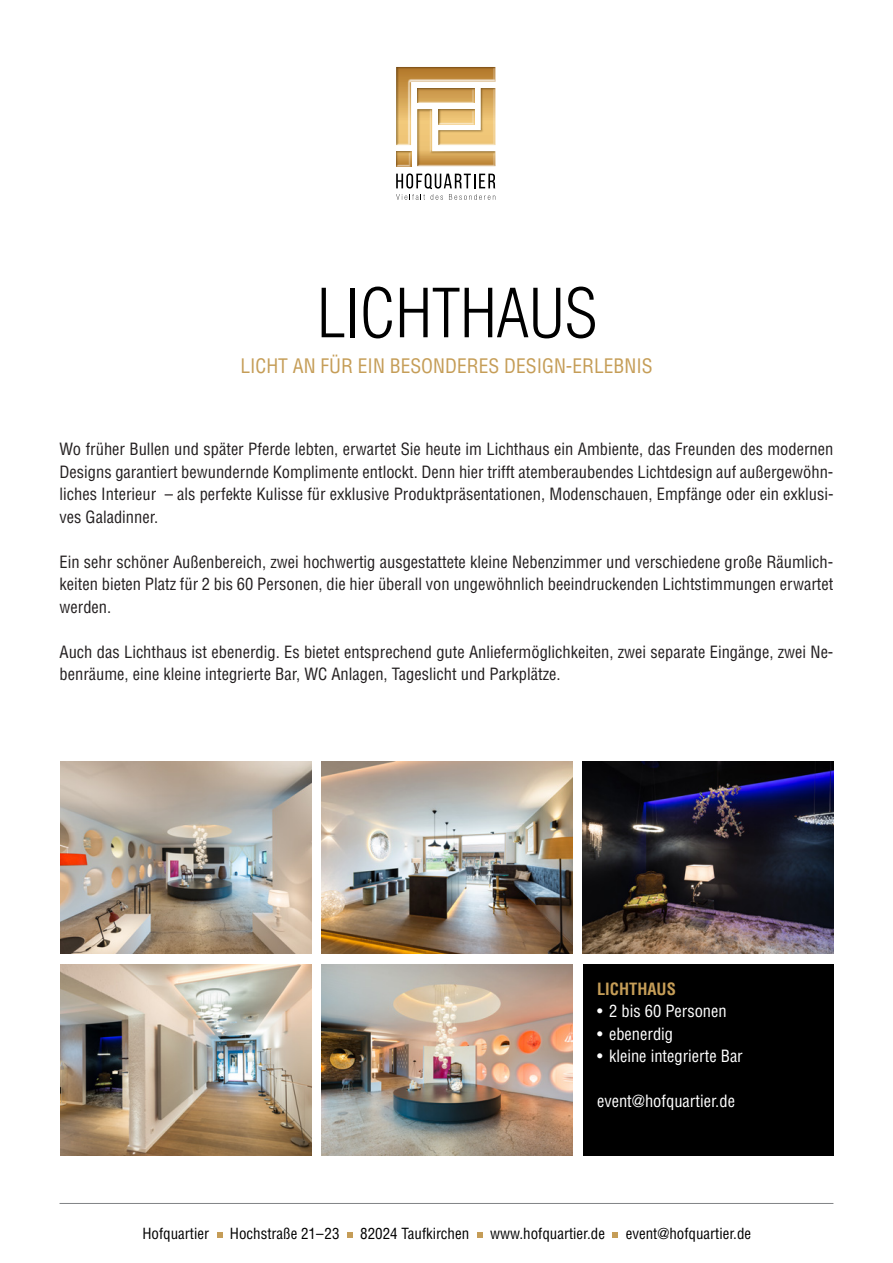
<style>
.page{position:relative;width:893px;height:1263px;background:#fff}
.page>*{position:absolute;margin:0;border:0;box-sizing:border-box;transform-origin:0 0}
.t1{font:300 condensed 66px "Helvetica";letter-spacing:-.01em;color:#000}
.t2{font:condensed 19.5px "Helvetica";color:#c59d57}
.t3{font:condensed 16.5px/22.5px "Helvetica";color:#231f20;text-align:justify}
.t4{font:condensed 16.5px "Helvetica";color:#fff}
.t5{font:700 condensed 16.5px "Helvetica";color:#c59d57}
.t6{font:condensed 15px "Helvetica";color:#000}
</style>
<div class="page">
<img style="left:321px;top:762px;width:251px;height:191px">
<img style="left:396px;top:67px;width:94px;height:77px">
<img style="left:490px;top:67px;width:5px;height:15px">
<img style="left:396px;top:141px;width:15px;height:4px">
<img style="left:417px;top:88px;width:58px;height:11px">
<img style="left:417px;top:99px;width:58px;height:4px">
<img style="left:396px;top:151px;width:10px;height:11px">
<img style="left:406px;top:151px;width:5px;height:11px">
<img style="left:396px;top:162px;width:15px;height:4px">
<img style="left:417px;top:109px;width:12px;height:53px">
<img style="left:438px;top:109px;width:37px;height:11px">
<img style="left:438px;top:126px;width:50px;height:15px">
<img style="left:481px;top:88px;width:9px;height:46px">
<img style="left:438px;top:120px;width:37px;height:4px">
<img style="left:438px;top:141px;width:52px;height:3px">
<img style="left:490px;top:88px;width:5px;height:56px">
<img style="left:417px;top:162px;width:12px;height:4px">
<img style="left:427px;top:109px;width:5px;height:48px">
<img style="left:429px;top:144px;width:66px;height:22px">
<svg style="left:396px;top:173px;width:99px;height:27px"></svg>
<svg style="left:217px;top:1232px;width:5px;height:6px"></svg>
<svg style="left:347px;top:1232px;width:6px;height:6px"></svg>
<svg style="left:477px;top:1232px;width:5px;height:6px"></svg>
<svg style="left:612px;top:1232px;width:6px;height:6px"></svg>
<hr style="left:60px;top:1203px;width:773px;height:1px;background:#808285">
<img style="left:60px;top:762px;width:251px;height:191px">
<img style="left:583px;top:762px;width:250px;height:191px">
<img style="left:60px;top:964px;width:251px;height:191px">
<img style="left:321px;top:964px;width:251px;height:191px">
<div style="left:583px;top:964px;width:250px;height:191px;background:#000"></div>
<h1 class="t1" style="left:317px;top:275px;width:282px">LICHTHAUS</h1>
<p class="t2" style="left:240px;top:354px;width:414px">LICHT AN FÜR EIN BESONDERES DESIGN-ERLEBNIS</p>
<p class="t3" style="left:60px;top:438px;width:775px">Wo früher Bullen und später Pferde lebten, erwartet Sie heute im Lichthaus ein Ambiente, das Freunden des modernen Designs garantiert bewundernde Komplimente entlockt. Denn hier trifft atemberaubendes Lichtdesign auf außergewöhn&shy;liches Interieur – als perfekte Kulisse für exklusive Produktpräsentationen, Modenschauen, Empfänge oder ein exklusi&shy;ves Galadinner.</p>
<p class="t3" style="left:60px;top:550px;width:775px">Ein sehr schöner Außenbereich, zwei hochwertig ausgestattete kleine Nebenzimmer und verschiedene große Räumlich&shy;keiten bieten Platz für 2 bis 60 Personen, die hier überall von ungewöhnlich beeindruckenden Lichtstimmungen erwartet werden.</p>
<p class="t3" style="left:60px;top:640px;width:775px">Auch das Lichthaus ist ebenerdig. Es bietet entsprechend gute Anliefermöglichkeiten, zwei separate Eingänge, zwei Ne&shy;benräume, eine kleine integrierte Bar, WC Anlagen, Tageslicht und Parkplätze.</p>
<p class="t5" style="left:597px;top:979px;width:80px">LICHTHAUS</p>
<p class="t4" style="left:597px;top:1001px;width:131px">• 2 bis 60 Personen</p>
<p class="t4" style="left:597px;top:1023px;width:78px">• ebenerdig</p>
<p class="t4" style="left:597px;top:1046px;width:147px">• kleine integrierte Bar</p>
<p class="t4" style="left:597px;top:1091px;width:139px">event@hofquartier.de</p>
<p class="t6" style="left:142px;top:1224px;width:68px">Hofquartier</p>
<p class="t6" style="left:230px;top:1224px;width:111px">Hochstraße 21–23</p>
<p class="t6" style="left:360px;top:1224px;width:110px">82024 Taufkirchen</p>
<p class="t6" style="left:490px;top:1224px;width:116px">www.hofquartier.de</p>
<p class="t6" style="left:626px;top:1224px;width:127px">event@hofquartier.de</p>
</div>
